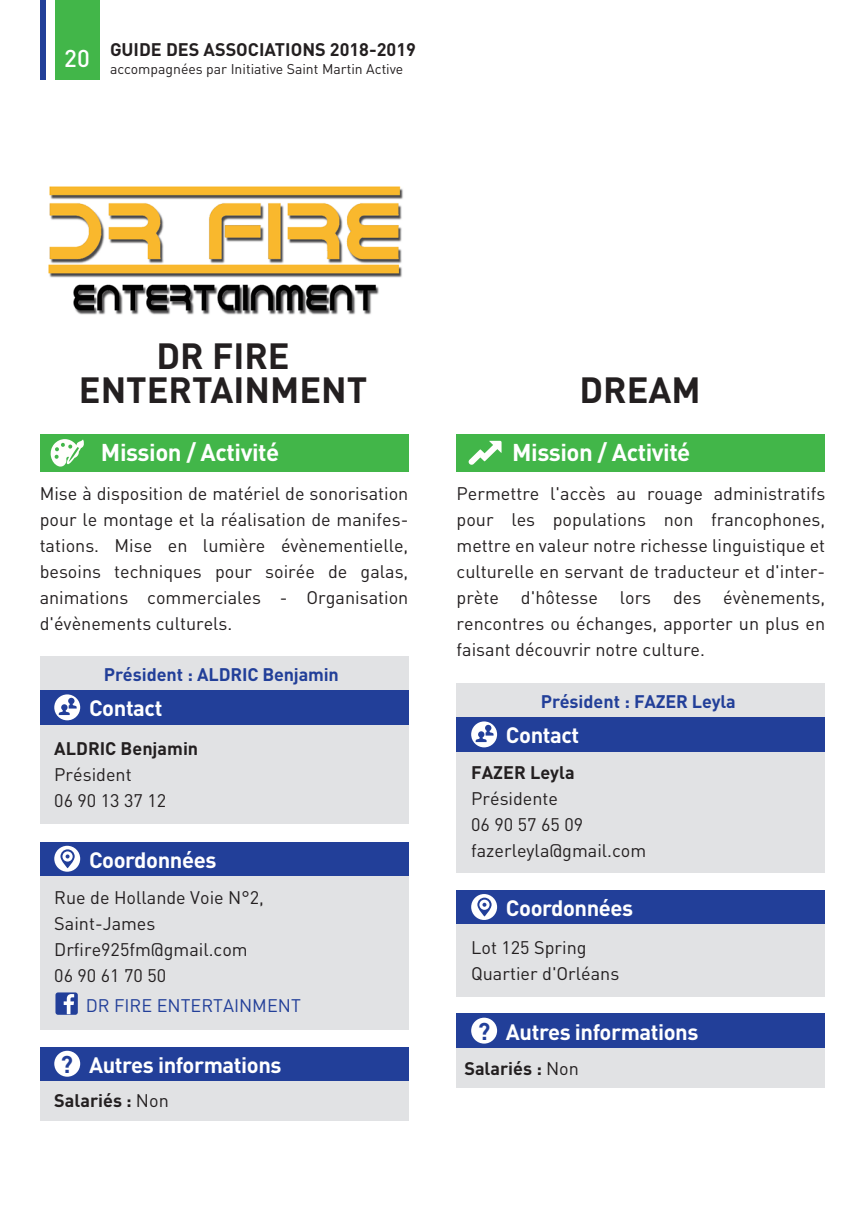
<style>
.page{position:relative;width:865px;height:1214px;background:#fff}
.page>*{position:absolute;margin:0;border:0;box-sizing:border-box;transform-origin:0 0}
.t1{font:700 36px/34px "DINOT";color:#231f20;text-align:center}
.t2{font:700 24px "DINOT";letter-spacing:-.02em;color:#fff}
.t3{font:500 24px "DINOT";color:#fff}
.t4{font:700 22px "DINOT";letter-spacing:-.02em;color:#fff}
.t5{font:18px/26px "DINOT";color:#231f20}
.t6{font:700 18px "DINOT";color:#231f20}
.t7{font:700 18px "DINOT";letter-spacing:-.01em;color:#223f99}
.t8{font:18px "DINOT";color:#223f99}
.t9{font:14px "DINOT";color:#231f20}
.s1{font-size:24px;color:#223f99}
.s2{font-weight:400}
</style>
<div class="page">
<div style="left:56px;top:0;width:44px;height:79px;background:#42b649"></div>
<div style="left:40px;top:0;width:5px;height:79px;background:#223f99"></div>
<div style="left:456px;top:683px;width:369px;height:189px;background:#e1e2e4"></div>
<div style="left:456px;top:717px;width:369px;height:34px;background:#223f99"></div>
<svg style="left:471px;top:721px;width:26px;height:26px"></svg>
<svg style="left:475px;top:724px;width:18px;height:18px"></svg>
<div style="left:456px;top:890px;width:369px;height:34px;background:#223f99"></div>
<svg style="left:471px;top:893px;width:26px;height:26px"></svg>
<svg style="left:477px;top:897px;width:14px;height:19px"></svg>
<svg style="left:479px;top:899px;width:10px;height:10px"></svg>
<svg style="left:482px;top:902px;width:4px;height:4px"></svg>
<div style="left:456px;top:924px;width:369px;height:72px;background:#e1e2e4"></div>
<div style="left:456px;top:1013px;width:369px;height:34px;background:#223f99"></div>
<div style="left:471px;top:1017px;width:26px;height:26px;background:#fff;border-radius:50%"></div>
<div style="left:456px;top:1047px;width:369px;height:40px;background:#e1e2e4"></div>
<div style="left:456px;top:435px;width:369px;height:37px;background:#42b649"></div>
<div style="left:40px;top:656px;width:368px;height:167px;background:#e1e2e4"></div>
<div style="left:40px;top:690px;width:368px;height:34px;background:#223f99"></div>
<div style="left:54px;top:694px;width:26px;height:26px;background:#fff;border-radius:50%"></div>
<svg style="left:59px;top:697px;width:18px;height:18px"></svg>
<div style="left:40px;top:841px;width:368px;height:34px;background:#223f99"></div>
<div style="left:54px;top:845px;width:26px;height:26px;background:#fff;border-radius:50%"></div>
<svg style="left:60px;top:849px;width:15px;height:19px"></svg>
<svg style="left:62px;top:851px;width:11px;height:10px"></svg>
<svg style="left:66px;top:854px;width:4px;height:4px"></svg>
<div style="left:40px;top:875px;width:368px;height:154px;background:#e1e2e4"></div>
<div style="left:40px;top:1046px;width:368px;height:34px;background:#223f99"></div>
<div style="left:54px;top:1050px;width:26px;height:26px;background:#fff;border-radius:50%"></div>
<div style="left:40px;top:1080px;width:368px;height:40px;background:#e1e2e4"></div>
<div style="left:40px;top:434px;width:368px;height:38px;background:#42b649"></div>
<img style="left:48px;top:186px;width:355px;height:129px">
<div style="left:55px;top:992px;width:23px;height:22px;background:#223f99;border-radius:3px"></div>
<svg style="left:64px;top:994px;width:10px;height:20px"></svg>
<svg style="left:50px;top:439px;width:34px;height:27px"></svg>
<svg style="left:468px;top:441px;width:33px;height:24px"></svg>
<h2 class="t3" style="left:64px;top:43px;width:27px">20</h2>
<p class="t6" style="left:110px;top:38px;width:307px">GUIDE DES ASSOCIATIONS 2018-2019</p>
<p class="t9" style="left:110px;top:61px;width:295px">accompagnées par Initiative Saint Martin Active</p>
<h1 class="t1" style="left:79px;top:338px;width:290px">DR FIRE<br>ENTERTAINMENT</h1>
<h2 class="t2" style="left:101px;top:437px;width:180px">Mission / Activité</h2>
<p class="t5" style="left:40px;top:480px;width:370px;text-align:justify">Mise à disposition de matériel de sonorisation pour le montage et la réalisation de manifes&shy;tations. Mise en lumière évènementielle, besoins techniques pour soirée de galas, animations commerciales - Organisation d'évènements culturels.</p>
<p class="t7" style="left:104px;top:662px;width:236px">Président : ALDRIC Benjamin</p>
<p class="t4" style="left:89px;top:694px;width:75px">Contact</p>
<p class="t6" style="left:54px;top:736px;width:145px">ALDRIC Benjamin</p>
<p class="t5" style="left:54px;top:761px;width:113px">Président<br>06 90 13 37 12</p>
<p class="t4" style="left:89px;top:845px;width:129px">Coordonnées</p>
<p class="t5" style="left:54px;top:883px;width:211px">Rue de Hollande Voie N°2,<br>Saint-James<br>Drfire925fm@gmail.com<br>06 90 61 70 50</p>
<p class="t8" style="left:86px;top:993px;width:217px">DR FIRE ENTERTAINMENT</p>
<p class="t4" style="left:60px;top:1050px;width:223px"><span class="s1">?</span> Autres informations</p>
<p class="t6" style="left:54px;top:1088px;width:116px">Salariés : <span class="s2">Non</span></p>
<h1 class="t1" style="left:579px;top:372px;width:123px">DREAM</h1>
<h2 class="t2" style="left:512px;top:437px;width:180px">Mission / Activité</h2>
<p class="t5" style="left:456px;top:480px;width:370px;text-align:justify">Permettre l'accès au rouage administratifs pour les populations non francophones, mettre en valeur notre richesse linguistique et culturelle en servant de traducteur et d'inter&shy;prète d'hôtesse lors des évènements, rencontres ou échanges, apporter un plus en faisant découvrir notre culture.</p>
<p class="t7" style="left:540px;top:689px;width:197px">Président : FAZER Leyla</p>
<p class="t4" style="left:506px;top:721px;width:75px">Contact</p>
<p class="t6" style="left:471px;top:760px;width:105px">FAZER Leyla</p>
<p class="t5" style="left:471px;top:785px;width:177px">Présidente<br>06 90 57 65 09 fazerleyla@gmail.com</p>
<p class="t4" style="left:506px;top:893px;width:129px">Coordonnées</p>
<p class="t5" style="left:471px;top:934px;width:150px">Lot 125 Spring<br>Quartier d'Orléans</p>
<p class="t4" style="left:478px;top:1017px;width:222px"><span class="s1">?</span> Autres informations</p>
<p class="t6" style="left:464px;top:1056px;width:116px">Salariés : <span class="s2">Non</span></p>
</div>
